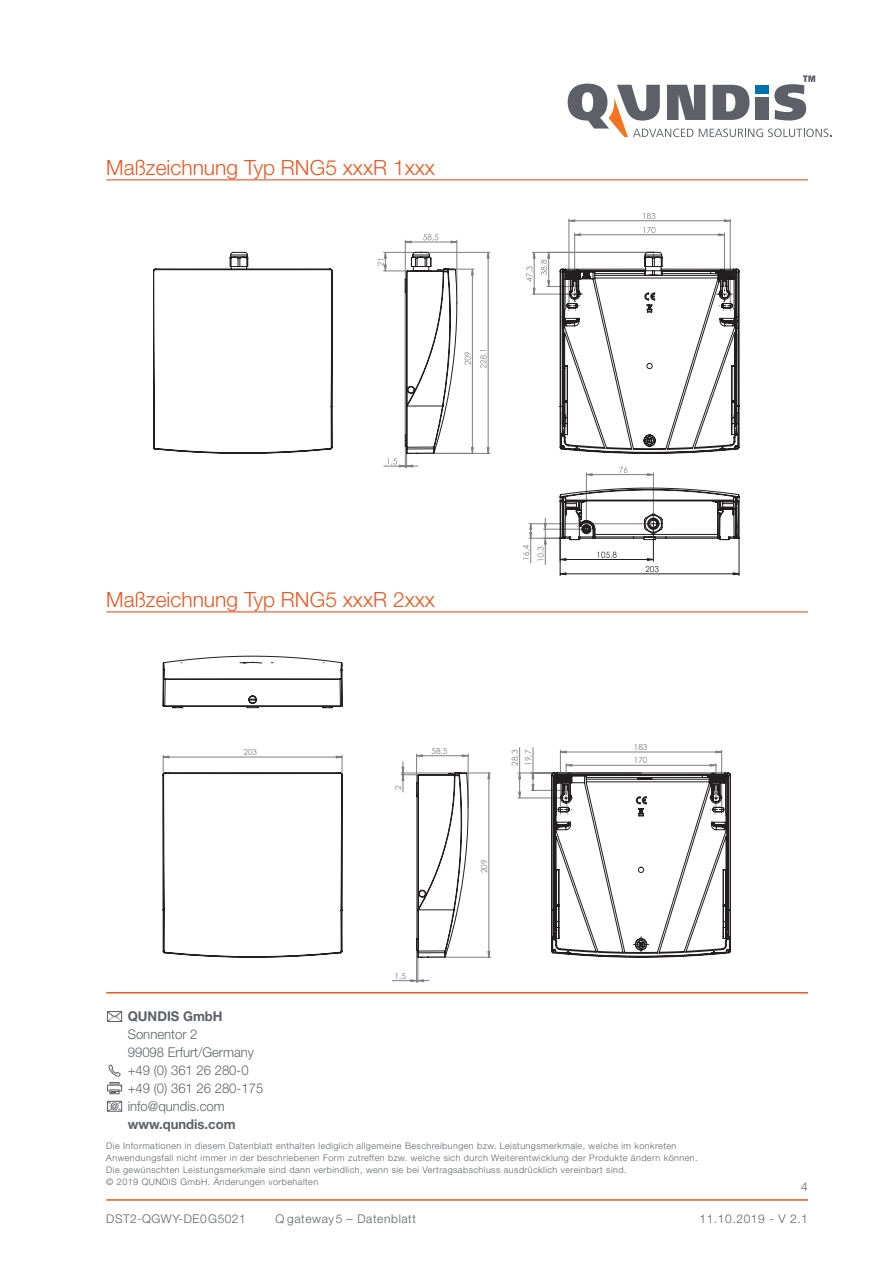
<style>
.page{position:relative;width:893px;height:1263px;background:#fff}
.page>*{position:absolute;margin:0;border:0;box-sizing:border-box;transform-origin:0 0}
.t1{font:300 21px "Helvetica Neue LT Pro";color:#e75824}
.t2{font:300 13.5px/18px "Helvetica Neue LT Pro";color:#5d6067}
.t3{font:700 13.5px "Helvetica Neue LT Pro";color:#5d6067}
.t4{font:300 12px "Helvetica Neue LT Pro";letter-spacing:.05em;color:#5d6067}
.t5{font:300 9px/12px "Helvetica Neue LT Pro";letter-spacing:.05em;color:#5d6067}
.t6{font:8.25px/13.4px "Century Gothic";color:#7c7e81}
</style>
<div class="page">
<hr style="left:106px;top:992px;width:702px;height:1px;background:#e75824">
<hr style="left:106px;top:1199px;width:702px;height:2px;background:#e75824">
<svg style="left:568px;top:75px;width:263px;height:62px"></svg>
<svg style="left:108px;top:1064px;width:13px;height:12px"></svg>
<svg style="left:107px;top:1100px;width:16px;height:11px"></svg>
<div style="left:110px;top:1089px;width:9px;height:5px;border:1px solid #5d6067"></div>
<svg style="left:107px;top:1082px;width:15px;height:11px"></svg>
<div style="left:107px;top:1011px;width:15px;height:11px;border:1px solid #5d6067"></div>
<svg style="left:107px;top:1011px;width:16px;height:10px"></svg>
<hr style="left:106px;top:179px;width:702px;height:1px;background:#e75824">
<hr style="left:106px;top:611px;width:702px;height:1px;background:#e75824">
<svg style="left:643px;top:213px;width:12px;height:6px"></svg>
<hr style="left:569px;top:219px;width:1px;height:84px;background:#7c7e81">
<hr style="left:730px;top:219px;width:1px;height:84px;background:#7c7e81">
<hr style="left:739px;top:538px;width:1px;height:38px;background:#231f20">
<hr style="left:560px;top:538px;width:1px;height:38px;background:#231f20">
<svg style="left:399px;top:220px;width:331px;height:32px"></svg>
<svg style="left:405px;top:234px;width:52px;height:9px"></svg>
<svg style="left:153px;top:252px;width:180px;height:202px"></svg>
<svg style="left:377px;top:252px;width:363px;height:323px"></svg>
<hr style="left:560px;top:750px;width:1px;height:55px;background:#7c7e81">
<hr style="left:721px;top:750px;width:1px;height:55px;background:#7c7e81">
<hr style="left:531px;top:790px;width:31px;height:1px;background:#7c7e81">
<hr style="left:518px;top:773px;width:123px;height:1px;background:#7c7e81">
<hr style="left:518px;top:798px;width:42px;height:1px;background:#7c7e81">
<svg style="left:551px;top:751px;width:180px;height:207px"></svg>
<svg style="left:162px;top:656px;width:372px;height:326px"></svg>
<h1 class="t1" style="left:106px;top:155px;width:330px">Maßzeichnung Typ RNG5 xxxR 1xxx</h1>
<h1 class="t1" style="left:106px;top:587px;width:330px">Maßzeichnung Typ RNG5 xxxR 2xxx</h1>
<p class="t6" style="left:243px;top:745px;width:15px">203</p>
<h2 class="t3" style="left:128px;top:1008px;width:96px">QUNDIS GmbH</h2>
<h2 class="t2" style="left:128px;top:1025px;width:137px">Sonnentor 2<br>99098 Erfurt/Germany +49 (0) 361 26 280-0 +49 (0) 361 26 280-175 info@qundis.com</h2>
<h2 class="t3" style="left:128px;top:1116px;width:109px">www.qundis.com</h2>
<p class="t6" style="left:391px;top:790px;width:6px;rotate:-90deg">2</p>
<p class="t6" style="left:431px;top:744px;width:17px">58,5</p>
<p class="t6" style="left:508px;top:766px;width:17px;rotate:-90deg">28,3<br>19,7</p>
<p class="t6" style="left:477px;top:873px;width:15px;rotate:-90deg">209</p>
<p class="t6" style="left:395px;top:969px;width:13px">1,5</p>
<p class="t6" style="left:634px;top:740px;width:15px">183</p>
<p class="t6" style="left:634px;top:754px;width:15px">170</p>
<p class="t5" style="left:106px;top:1140px;width:593px">Die Informationen in diesem Datenblatt enthalten lediglich allgemeine Beschreibungen bzw. Leistungsmerkmale, welche im konkreten Anwendungsfall nicht immer in der beschriebenen Form zutreffen bzw. welche sich durch Weiterentwicklung der Produkte ändern können.<br>Die gewünschten Leistungsmerkmale sind dann verbindlich, wenn sie bei Vertragsabschluss ausdrücklich vereinbart sind.<br>© 2019 QUNDIS GmbH. Änderungen vorbehalten</p>
<h3 class="t4" style="left:801px;top:1179px;width:8px">4</h3>
<h3 class="t4" style="left:106px;top:1211px;width:141px">DST2-QGWY-DE0 G5021</h3>
<h3 class="t4" style="left:276px;top:1211px;width:142px">Q gateway5 – Datenblatt</h3>
<h3 class="t4" style="left:699px;top:1211px;width:110px">11.10.2019 - V 2.1</h3>
</div>
